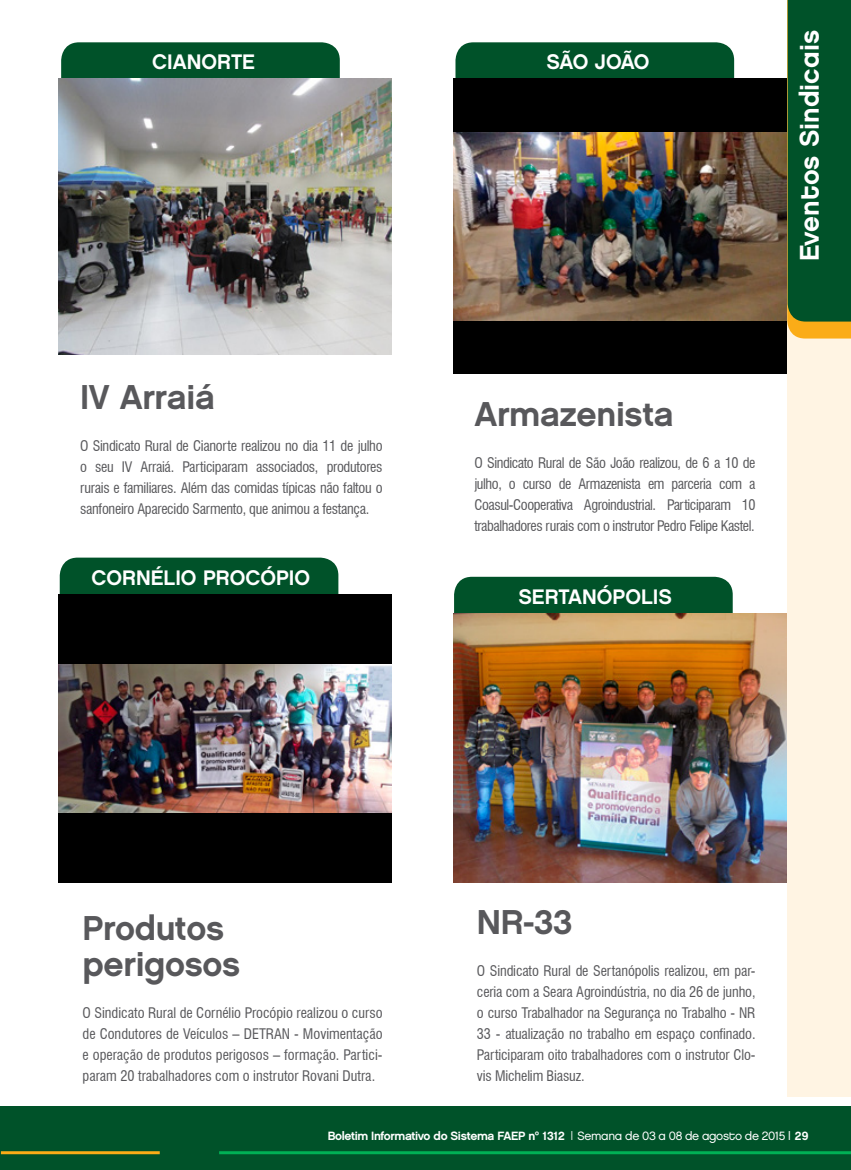
<style>
.page{position:relative;width:851px;height:1170px;background:#fff}
.page>*{position:absolute;margin:0;border:0;box-sizing:border-box;transform-origin:0 0}
.t1{font:34.5px/36px "Chalet New York Nineteen Sixty";letter-spacing:-.01em;color:#58585b}
.t2{font:27px "Chalet New York Nineteen Eighty";color:#fff}
.t3{font:21px "Chalet New York Nineteen Eighty";color:#fff}
.t4{font:condensed 14.25px/21px "Swiss 721 BT";letter-spacing:-.01em;color:#58585b;text-align:justify}
.t5{font:12px "Chalet New York Nineteen Sixty";letter-spacing:-.03em;color:#fff}
.s1{font-family:"Chalet London Nineteen Eighty"}
</style>
<div class="page">
<div style="left:0;top:1106px;width:850px;height:63px;background:#005229"></div>
<hr style="left:1px;top:1151px;width:159px;height:3px;background:#fbac17">
<hr style="left:219px;top:1151px;width:631px;height:3px;background:#00b055">
<div style="left:786px;top:0;width:64px;height:1097px;background:#fff4e3"></div>
<div style="left:787px;top:0;width:63px;height:338px;background:#005229"></div>
<svg style="left:61px;top:42px;width:279px;height:37px;background:#0a5831"></svg>
<div style="left:455px;top:42px;width:279px;height:37px;background:#005229"></div>
<img style="left:59px;top:79px;width:333px;height:275px">
<div style="left:453px;top:79px;width:333px;height:295px;background:#000"></div>
<img style="left:453px;top:133px;width:333px;height:187px">
<div style="left:60px;top:557px;width:278px;height:37px;background:#005229"></div>
<div style="left:454px;top:576px;width:278px;height:37px;background:#005229"></div>
<div style="left:59px;top:594px;width:333px;height:288px;background:#000"></div>
<img style="left:59px;top:664px;width:333px;height:148px">
<img style="left:453px;top:613px;width:333px;height:269px">
<h3 class="t3" style="left:152px;top:49px;width:104px">CIANORTE</h3>
<h3 class="t3" style="left:546px;top:49px;width:105px">SÃO JOÃO</h3>
<h2 class="t2" style="left:792px;top:261px;width:232px;rotate:-90deg">Eventos Sindicais</h2>
<h1 class="t1" style="left:80px;top:379px;width:137px">IV Arraiá</h1>
<p class="t4" style="left:80px;top:435px;width:304px">O Sindicato Rural de Cianorte realizou no dia 11 de julho o seu IV Arraiá. Participaram associados, produtores rurais e familiares. Além das comidas típicas não faltou o sanfoneiro Aparecido Sarmento, que animou a festança.</p>
<h3 class="t3" style="left:91px;top:565px;width:220px">CORNÉLIO PROCÓPIO</h3>
<h1 class="t1" style="left:474px;top:395px;width:201px">Armazenista</h1>
<p class="t4" style="left:474px;top:452px;width:283px">O Sindicato Rural de São João realizou, de 6 a 10 de julho, o curso de Armazenista em parceria com a Coasul-Cooperativa Agroindustrial. Participaram 10 trabalhadores rurais com o instrutor Pedro Felipe Kastel.</p>
<h3 class="t3" style="left:518px;top:584px;width:155px">SERTANÓPOLIS</h3>
<h1 class="t1" style="left:83px;top:909px;width:159px">Produtos perigosos</h1>
<p class="t4" style="left:83px;top:1001px;width:301px">O Sindicato Rural de Cornélio Procópio realizou o curso de Condutores de Veículos – DETRAN - Movimentação e operação de produtos perigosos – formação. Partici&shy;param 20 trabalhadores com o instrutor Rovani Dutra.</p>
<h1 class="t1" style="left:477px;top:903px;width:97px">NR-33</h1>
<p class="t4" style="left:477px;top:960px;width:280px">O Sindicato Rural de Sertanópolis realizou, em par&shy;ceria com a Seara Agroindústria, no dia 26 de junho, o curso Trabalhador na Segurança no Trabalho - NR 33 - atualização no trabalho em espaço confinado.<br>Participaram oito trabalhadores com o instrutor Clo&shy;vis Michelim Biasuz.</p>
<p class="t5" style="left:327px;top:1128px;width:482px">Boletim Informativo do Sistema FAEP nº 1312 | <span class="s1">Semana de 03 a 08 de agosto de 2015 |</span> 29</p>
</div>
